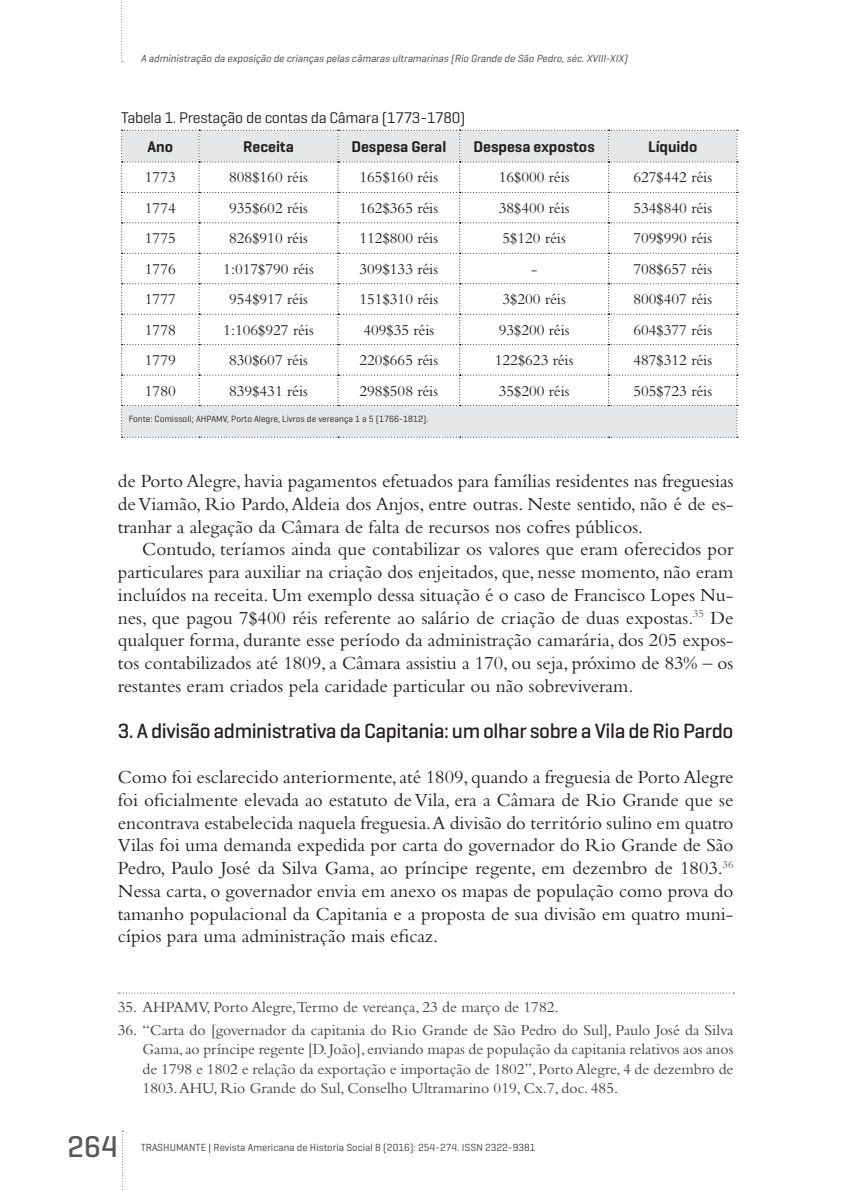
<style>
.page{position:relative;width:843px;height:1191px;background:#fff}
.page>*{position:absolute;margin:0;border:0;box-sizing:border-box;transform-origin:0 0}
.t1{font:500 30.62px "Geogrotesque";color:#57585a}
.t2{font:500 21px "Geogrotesque";letter-spacing:-.02em;color:#231f20}
.t3{font:19.25px/22.8px "Bembo Std";color:#231f20;text-align:justify}
.t4{font:15.75px "Bembo Std";color:#231f20}
.t5{font:15.75px/19.2px "Bembo Std";color:#3e3e3f;text-align:justify}
.t6{font:15.75px "Geogrotesque";letter-spacing:-.02em;color:#231f20}
.t7{font:600 15.75px "Geogrotesque";color:#231f20}
.t8{font:italic 10.5px "Geogrotesque";color:#3e3e3f}
.t9{font:10.5px "Geogrotesque";color:#3e3e3f}
.t10{font:9.1px "Geogrotesque";color:#231f20}
</style>
<div class="page">
<svg style="left:122px;top:1131px;width:1px;height:59px"></svg>
<svg style="left:121px;top:0;width:2px;height:62px"></svg>
<svg style="left:121px;top:130px;width:616px;height:307px"></svg>
<svg style="left:118px;top:992px;width:615px;height:1px"></svg>
<p class="t8" style="left:141px;top:52px;width:490px">A administração da exposição de crianças pelas câmaras ultramarinas (Rio Grande de São Pedro,séc.XVIII-XIX)</p>
<p class="t6" style="left:121px;top:108px;width:345px">Tabela 1. Prestação de contas da Câmara (1773-1780)</p>
<p class="t7" style="left:147px;top:137px;width:27px">Ano</p>
<p class="t7" style="left:243px;top:137px;width:52px">Receita</p>
<p class="t7" style="left:351px;top:137px;width:96px">Despesa Geral</p>
<p class="t7" style="left:473px;top:137px;width:123px">Despesa expostos</p>
<p class="t7" style="left:647px;top:137px;width:51px">Líquido</p>
<p class="t4" style="left:145px;top:168px;width:32px">1773</p>
<p class="t4" style="left:229px;top:168px;width:80px">808$160 réis</p>
<p class="t4" style="left:359px;top:168px;width:80px">165$160 réis</p>
<p class="t4" style="left:498px;top:168px;width:72px">16$000 réis</p>
<p class="t4" style="left:633px;top:168px;width:80px">627$442 réis</p>
<p class="t4" style="left:145px;top:199px;width:32px">1774</p>
<p class="t4" style="left:229px;top:199px;width:80px">935$602 réis</p>
<p class="t4" style="left:359px;top:199px;width:80px">162$365 réis</p>
<p class="t4" style="left:498px;top:199px;width:72px">38$400 réis</p>
<p class="t4" style="left:633px;top:199px;width:80px">534$840 réis</p>
<p class="t4" style="left:145px;top:229px;width:32px">1775</p>
<p class="t4" style="left:229px;top:229px;width:80px">826$910 réis</p>
<p class="t4" style="left:359px;top:229px;width:80px">112$800 réis</p>
<p class="t4" style="left:502px;top:229px;width:65px">5$120 réis</p>
<p class="t4" style="left:633px;top:229px;width:80px">709$990 réis</p>
<p class="t4" style="left:145px;top:260px;width:32px">1776</p>
<p class="t4" style="left:223px;top:260px;width:92px">1:017$790 réis</p>
<p class="t4" style="left:359px;top:260px;width:80px">309$133 réis</p>
<p class="t4" style="left:531px;top:260px;width:8px">-</p>
<p class="t4" style="left:633px;top:260px;width:80px">708$657 réis</p>
<p class="t4" style="left:145px;top:290px;width:32px">1777</p>
<p class="t4" style="left:229px;top:290px;width:80px">954$917 réis</p>
<p class="t4" style="left:359px;top:290px;width:80px">151$310 réis</p>
<p class="t4" style="left:502px;top:290px;width:65px">3$200 réis</p>
<p class="t4" style="left:633px;top:290px;width:80px">800$407 réis</p>
<p class="t4" style="left:145px;top:320px;width:32px">1778</p>
<p class="t4" style="left:223px;top:320px;width:92px">1:106$927 réis</p>
<p class="t4" style="left:363px;top:320px;width:72px">409$35 réis</p>
<p class="t4" style="left:498px;top:320px;width:72px">93$200 réis</p>
<p class="t4" style="left:633px;top:320px;width:80px">604$377 réis</p>
<p class="t4" style="left:145px;top:351px;width:32px">1779</p>
<p class="t4" style="left:229px;top:351px;width:80px">830$607 réis</p>
<p class="t4" style="left:359px;top:351px;width:80px">220$665 réis</p>
<p class="t4" style="left:494px;top:351px;width:80px">122$623 réis</p>
<p class="t4" style="left:633px;top:351px;width:80px">487$312 réis</p>
<p class="t4" style="left:145px;top:381px;width:32px">1780</p>
<p class="t4" style="left:229px;top:381px;width:80px">839$431 réis</p>
<p class="t4" style="left:359px;top:381px;width:80px">298$508 réis</p>
<p class="t4" style="left:498px;top:381px;width:72px">35$200 réis</p>
<p class="t4" style="left:633px;top:381px;width:80px">505$723 réis</p>
<p class="t10" style="left:129px;top:413px;width:301px">Fonte: Comissoli; AHPAMV, Porto Alegre, Livros de vereança 1 a 5 (1766-1812).</p>
<p class="t3" style="left:118px;top:469px;width:617px">de Porto Alegre, havia pagamentos efetuados para famílias residentes nas freguesias de Viamão, Rio Pardo, Aldeia dos Anjos, entre outras. Neste sentido, não é de es&shy;tranhar a alegação da Câmara de falta de recursos nos cofres públicos.</p>
<p class="t3" style="left:118px;top:537px;width:617px;text-indent:25px">Contudo, teríamos ainda que contabilizar os valores que eram oferecidos por particulares para auxiliar na criação dos enjeitados, que, nesse momento, não eram incluídos na receita. Um exemplo dessa situação é o caso de Francisco Lopes Nu&shy;nes, que pagou 7$400 réis referente ao salário de criação de duas expostas.<sup>35</sup> De qualquer forma, durante esse período da administração camarária, dos 205 expos&shy;tos contabilizados até 1809, a Câmara assistiu a 170, ou seja, próximo de 83% – os restantes eram criados pela caridade particular ou não sobreviveram.</p>
<p class="t2" style="left:118px;top:717px;width:617px">3. A divisão administrativa da Capitania: um olhar sobre a Vila de Rio Pardo</p>
<p class="t3" style="left:118px;top:765px;width:617px">Como foi esclarecido anteriormente, até 1809, quando a freguesia de Porto Alegre foi oficialmente elevada ao estatuto de Vila, era a Câmara de Rio Grande que se encontrava estabelecida naquela freguesia.A divisão do território sulino em quatro Vilas foi uma demanda expedida por carta do governador do Rio Grande de São Pedro, Paulo José da Silva Gama, ao príncipe regente, em dezembro de 1803.<sup>36<br></sup>Nessa carta, o governador envia em anexo os mapas de população como prova do tamanho populacional da Capitania e a proposta de sua divisão em quatro muni&shy;cípios para uma administração mais eficaz.</p>
<p class="t5" style="left:118px;top:997px;width:442px">35. AHPAMV, Porto Alegre,Termo de vereança, 23 de março de 1782.</p>
<p class="t5" style="left:142px;top:1020px;width:592px;text-indent:-25px">36. “Carta do [governador da capitania do Rio Grande de São Pedro do Sul], Paulo José da Silva Gama, ao príncipe regente [D. João], enviando mapas de população da capitania relativos aos anos de 1798 e 1802 e relação da exportação e importação de 1802”, Porto Alegre, 4 de dezembro de 1803. AHU, Rio Grande do Sul, Conselho Ultramarino 019, Cx.7, doc. 485.</p>
<h1 class="t1" style="left:67px;top:1126px;width:52px">264</h1>
<p class="t9" style="left:141px;top:1140px;width:396px">TRASHUMANTE | Revista Americana de Historia Social 8 (2016): 254-274. ISSN 2322-9381</p>
</div>
